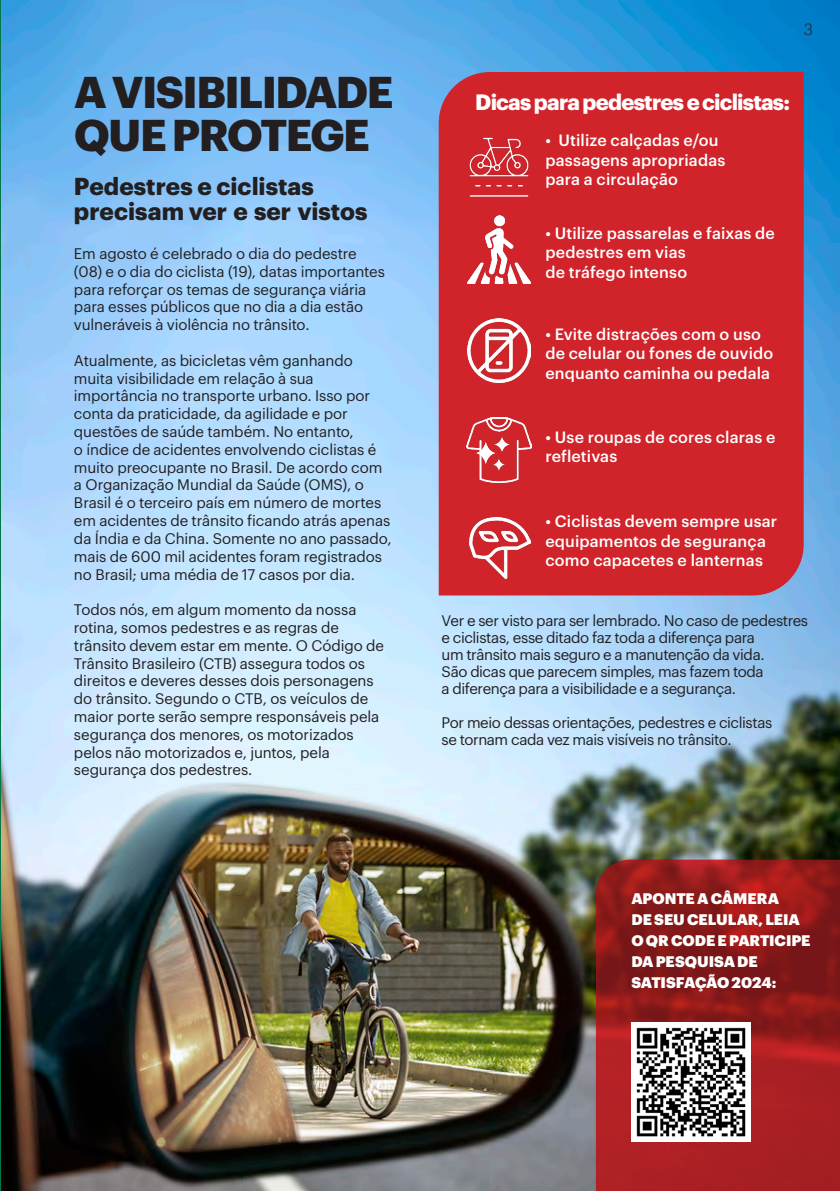
<style>
.page{position:relative;width:840px;height:1191px;background:#fff}
.page>*{position:absolute;margin:0;border:0;box-sizing:border-box;transform-origin:0 0}
.t1{font:700 43.6px/42.6px "Graphik";letter-spacing:-.035em;color:#231f20}
.t2{font:700 24px/25px "Graphik";color:#231f20}
.t3{font:700 21.8px "Graphik";letter-spacing:-.035em;color:#fff}
.t4{font:500 16px/19.2px "Graphik";letter-spacing:.01em;color:#fff}
.t5{font:300 16px "Graphik";color:#231f20}
.t6{font:15px/17.8px "Graphik";letter-spacing:-.01em;color:#231f20}
.t7{font:900 15px/21px "Graphik";letter-spacing:-.005em;color:#fff}
.t8{font:15px "Graphik";letter-spacing:-.03em;color:#231f20}
</style>
<div class="page">
<img style="left:1px;top:0;width:838px;height:1191px">
<div style="left:438px;top:72px;width:365px;height:523px;background:#d1232a"></div>
<svg style="left:595px;top:859px;width:244px;height:332px;background:#971e1f"></svg>
<hr style="left:0;top:0;width:1px;height:1191px;background:#00784a">
<img style="left:631px;top:1022px;width:118px;height:119px">
<img style="left:464px;top:216px;width:68px;height:68px">
<img style="left:467px;top:319px;width:63px;height:63px">
<img style="left:465px;top:133px;width:67px;height:67px">
<img style="left:466px;top:417px;width:65px;height:65px">
<img style="left:469px;top:517px;width:61px;height:62px">
<p class="t5" style="left:803px;top:18px;width:11px">3</p>
<p class="t1" style="left:74px;top:67px;width:321px">A VISIBILIDADE<br>QUE PROTEGE</p>
<p class="t3" style="left:475px;top:85px;width:316px">Dicas para pedestres e ciclistas:</p>
<p class="t4" style="left:545px;top:130px;width:181px">• Utilize calçadas e/ou passagens apropriadas</p>
<p class="t4" style="left:545px;top:168px;width:134px">para a circulação</p>
<p class="t4" style="left:545px;top:222px;width:231px">• Utilize passarelas e faixas de pedestres em vias</p>
<p class="t4" style="left:545px;top:261px;width:143px">de tráfego intenso</p>
<p class="t2" style="left:74px;top:172px;width:295px">Pedestres e ciclistas precisam ver e ser vistos</p>
<p class="t6" style="left:74px;top:243px;width:312px">Em agosto é celebrado o dia do pedestre (08) e o dia do ciclista (19), datas importantes para reforçar os temas de segurança viária para esses públicos que no dia a dia estão vulneráveis à violência no trânsito.</p>
<p class="t6" style="left:74px;top:350px;width:297px">Atualmente, as bicicletas vêm ganhando muita visibilidade em relação à sua importância no transporte urbano. Isso por conta da praticidade, da agilidade e por questões de saúde também. No entanto,</p>
<p class="t6" style="left:74px;top:439px;width:319px">o índice de acidentes envolvendo ciclistas é muito preocupante no Brasil. De acordo com a Organização Mundial da Saúde (OMS), o Brasil é o terceiro país em número de mortes em acidentes de trânsito ficando atrás apenas da Índia e da China. Somente no ano passado, mais de 600 mil acidentes foram registrados no Brasil; uma média de 17 casos por dia.</p>
<p class="t6" style="left:74px;top:599px;width:311px">Todos nós, em algum momento da nossa rotina, somos pedestres e as regras de trânsito devem estar em mente. O Código de Trânsito Brasileiro (CTB) assegura todos os direitos e deveres desses dois personagens do trânsito. Segundo o CTB, os veículos de maior porte serão sempre responsáveis pela segurança dos menores, os motorizados pelos não motorizados e, juntos, pela segurança dos pedestres.</p>
<p class="t6" style="left:441px;top:611px;width:368px;line-height:17px">Ver e ser visto para ser lembrado. No caso de pedestres e ciclistas, esse ditado faz toda a diferença para</p>
<p class="t4" style="left:545px;top:323px;width:229px">• Evite distrações com o uso de celular ou fones de ouvido enquanto caminha ou pedala</p>
<p class="t4" style="left:545px;top:426px;width:231px">• Use roupas de cores claras e refletivas</p>
<p class="t4" style="left:545px;top:510px;width:233px">• Ciclistas devem sempre usar equipamentos de segurança como capacetes e lanternas</p>
<p class="t8" style="left:441px;top:643px;width:324px">um trânsito mais seguro e a manutenção da vida.</p>
<p class="t6" style="left:441px;top:661px;width:323px">São dicas que parecem simples, mas fazem toda</p>
<p class="t6" style="left:441px;top:678px;width:296px">a diferença para a visibilidade e a segurança.</p>
<p class="t6" style="left:441px;top:712px;width:332px">Por meio dessas orientações, pedestres e ciclistas</p>
<p class="t6" style="left:441px;top:729px;width:291px">se tornam cada vez mais visíveis no trânsito.</p>
<p class="t7" style="left:631px;top:886px;width:149px">APONTE A CÂMERA</p>
<p class="t7" style="left:631px;top:907px;width:181px">DE SEU CELULAR, LEIA<br>O QR CODE E PARTICIPE<br>DA PESQUISA DE<br>SATISFAÇÃO 2024:</p>
</div>
